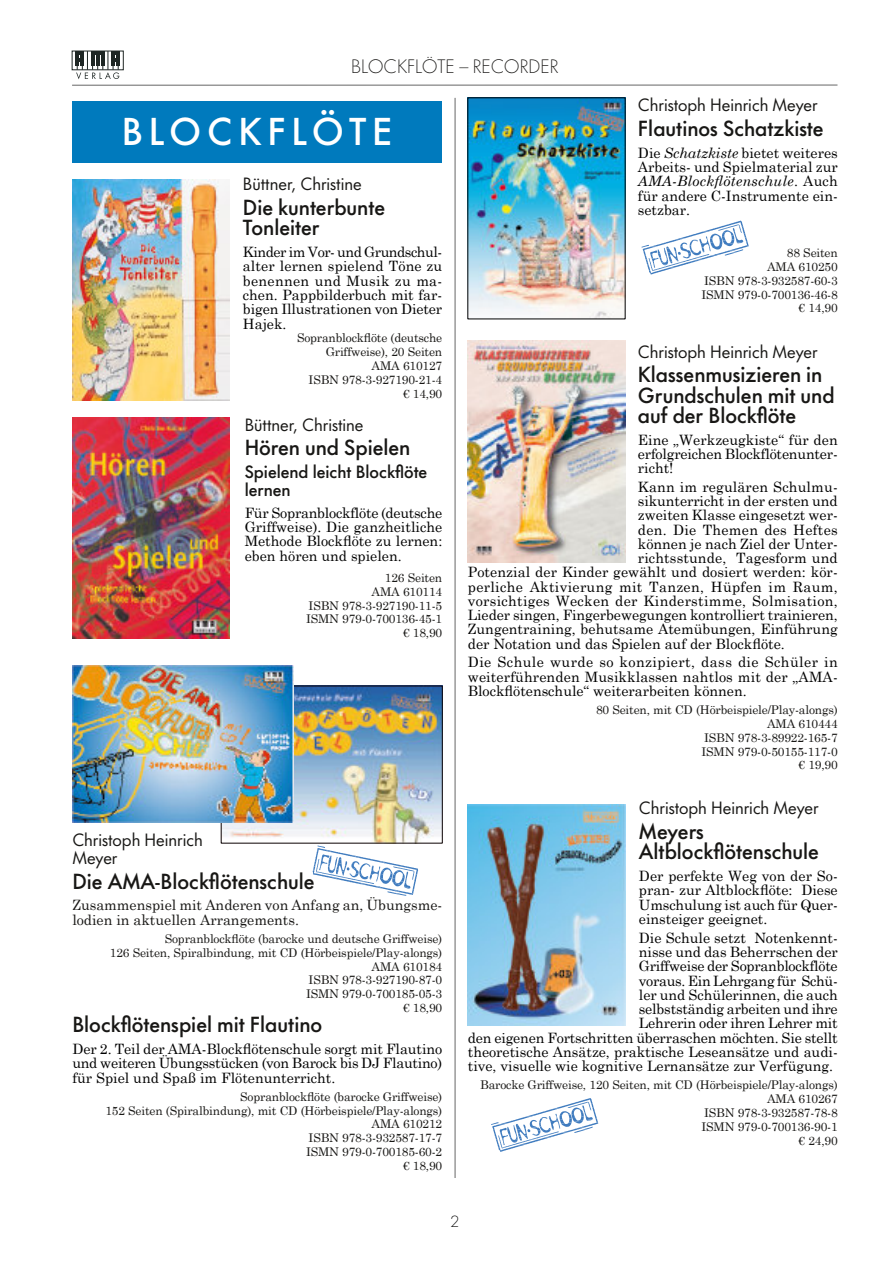
<style>
.page{position:relative;width:893px;height:1263px;background:#fff}
.page>*{position:absolute;margin:0;border:0;box-sizing:border-box;transform-origin:0 0}
.t1{font:500 36px "Futura Now Headline";letter-spacing:.16em;color:#fff}
.t2{font:500 20.25px/20.2px "Futura Now Headline";color:#181715}
.t3{font:300 18px "Futura Now Headline";color:#181715}
.t4{font:16.5px/18.1px "Futura Now Headline";color:#181715}
.t5{font:500 16.5px/18.1px "Futura Now Headline";color:#181715}
.t6{font:300 15px "Futura Now Headline";color:#000}
.t7{font:14.25px/14.2px "Century Schoolbook";color:#000;text-align:justify}
.t8{font:14.25px/14.2px "Century Schoolbook";color:#181715}
.t9{font:14.25px "Century Schoolbook";letter-spacing:.025em;color:#000}
.t10{font:14.25px "Century Schoolbook";letter-spacing:-.02em;color:#000}
.t11{font:14.25px "Century Schoolbook";letter-spacing:.02em;color:#000}
.t12{font:12px/13.8px "Century Schoolbook";letter-spacing:-.015em;color:#181715;text-align:right}
.s1{font-style:italic}
</style>
<div class="page">
<img style="left:470px;top:100px;width:153px;height:217px">
<img style="left:468px;top:341px;width:157px;height:221px">
<svg style="left:641px;top:221px;width:108px;height:53px"></svg>
<img style="left:468px;top:804px;width:157px;height:221px">
<svg style="left:491px;top:1098px;width:107px;height:54px"></svg>
<div style="left:72px;top:101px;width:370px;height:61px;background:#007abd"></div>
<img style="left:223px;top:688px;width:217px;height:153px">
<img style="left:72px;top:179px;width:158px;height:221px">
<img style="left:72px;top:418px;width:158px;height:221px">
<img style="left:72px;top:665px;width:221px;height:157px">
<svg style="left:313px;top:845px;width:105px;height:51px"></svg>
<hr style="left:72px;top:85px;width:765px;height:1px;background:#666">
<hr style="left:116px;top:51px;width:4px;height:15px;background:#1e2624">
<svg style="left:76px;top:51px;width:43px;height:28px"></svg>
<hr style="left:455px;top:98px;width:1px;height:1080px;background:#666">
<p class="t3" style="left:351px;top:58px;width:209px">BLOCKFLÖTE – RECORDER</p>
<h1 class="t1" style="left:122px;top:116px;width:273px">BLOCKFLÖTE</h1>
<p class="t4" style="left:243px;top:177px;width:120px">Büttner, Christine</p>
<h2 class="t2" style="left:243px;top:200px;width:144px">Die kunterbunte<br>Tonleiter</h2>
<p class="t7" style="left:243px;top:246px;width:201px">Kinder im Vor- und Grundschul&shy;alter lernen spielend Töne zu benennen und Musik zu ma&shy;chen. Pappbilderbuch mit far&shy;bigen Illustrationen von Dieter Hajek.</p>
<p class="t12" style="left:297px;top:332px;width:147px">Sopranblockflöte (deutsche<br>Griffweise), 20 Seiten<br>AMA 610127<br>ISBN 978-3-927190-21-4<br>€ 14,90</p>
<p class="t4" style="left:245px;top:417px;width:120px">Büttner, Christine</p>
<h2 class="t2" style="left:245px;top:440px;width:167px">Hören und Spielen</h2>
<p class="t5" style="left:245px;top:464px;width:184px">Spielend leicht Blockflöte lernen</p>
<p class="t7" style="left:245px;top:507px;width:199px">Für Sopranblockflöte (deutsche Griffweise). Die ganzheitliche Methode Blockflöte zu lernen: eben hören und spielen.</p>
<p class="t12" style="left:306px;top:572px;width:138px">126 Seiten<br>AMA 610114<br>ISBN 978-3-927190-11-5<br>ISMN 979-0-700136-45-1 € 18,90</p>
<p class="t4" style="left:72px;top:832px;width:132px">Christoph Heinrich<br>Meyer</p>
<h2 class="t2" style="left:72px;top:873px;width:244px">Die AMA-Blockflötenschule</h2>
<p class="t8" style="left:72px;top:899px;width:371px">Zusammenspiel mit Anderen von Anfang an, Übungsme&shy;lodien in aktuellen Arrangements.</p>
<p class="t12" style="left:110px;top:933px;width:334px">Sopranblockflöte (barocke und deutsche Griffweise)<br>126 Seiten, Spiralbindung, mit CD (Hörbeispiele/Play-alongs)<br>AMA 610184<br>ISBN 978-3-927190-87-0<br>ISMN 979-0-700185-05-3<br>€ 18,90</p>
<h2 class="t2" style="left:72px;top:1016px;width:251px">Blockflötenspiel mit Flautino</h2>
<p class="t7" style="left:72px;top:1043px;width:371px">Der 2. Teil der AMA-Blockflötenschule sorgt mit Flautino und weiteren Übungsstücken (von Barock bis DJ Flautino) für Spiel und Spaß im Flötenunterricht.</p>
<p class="t12" style="left:105px;top:1090px;width:338px">Sopranblockflöte (barocke Griffweise)<br>152 Seiten (Spiralbindung), mit CD (Hörbeispiele/Play-alongs)<br>AMA 610212<br>ISBN 978-3-932587-17-7<br>ISMN 979-0-700185-60-2<br>€ 18,90</p>
<p class="t4" style="left:638px;top:98px;width:181px">Christoph Heinrich Meyer</p>
<h2 class="t2" style="left:638px;top:120px;width:187px">Flautinos Schatzkiste</h2>
<p class="t7" style="left:638px;top:147px;width:201px">Die <span class="s1">Schatzkiste</span> bietet weiteres Arbeits- und Spielmaterial zur <span class="s1">AMA-Blockflötenschule</span>. Auch für andere C-Instrumente ein&shy;setzbar.</p>
<p class="t12" style="left:701px;top:247px;width:138px">88 Seiten<br>AMA 610250<br>ISBN 978-3-932587-60-3<br>ISMN 979-0-700136-46-8 € 14,90</p>
<p class="t4" style="left:638px;top:344px;width:181px">Christoph Heinrich Meyer</p>
<h2 class="t2" style="left:638px;top:367px;width:198px">Klassenmusizieren in<br>Grundschulen mit und auf der Blockflöte</h2>
<p class="t7" style="left:638px;top:433px;width:201px">Eine „Werkzeugkiste“ für den erfolgreichen Blockflötenunter&shy;richt!</p>
<p class="t7" style="left:638px;top:481px;width:201px">Kann im regulären Schulmu-</p>
<p class="t7" style="left:638px;top:495px;width:201px">sikunterricht in der ersten und</p>
<p class="t7" style="left:638px;top:509px;width:201px">zweiten Klasse eingesetzt wer-</p>
<p class="t9" style="left:638px;top:524px;width:201px">den. Die Themen des Heftes</p>
<p class="t7" style="left:638px;top:538px;width:201px">können je nach Ziel der Unter-</p>
<p class="t7" style="left:638px;top:552px;width:201px">richtsstunde, Tagesform und</p>
<p class="t7" style="left:468px;top:566px;width:371px">Potenzial der Kinder gewählt und dosiert werden: kör-</p>
<p class="t9" style="left:468px;top:581px;width:371px">perliche Aktivierung mit Tanzen, Hüpfen im Raum,</p>
<p class="t11" style="left:468px;top:595px;width:371px">vorsichtiges Wecken der Kinderstimme, Solmisation,</p>
<p class="t7" style="left:468px;top:609px;width:371px">Lieder singen, Fingerbewegungen kontrolliert trainieren,</p>
<p class="t7" style="left:468px;top:623px;width:371px">Zungentraining, behutsame Atemübungen, Einführung</p>
<p class="t7" style="left:468px;top:637px;width:318px">der Notation und das Spielen auf der Blockflöte.</p>
<p class="t7" style="left:468px;top:656px;width:371px">Die Schule wurde so konzipiert, dass die Schüler in weiterführenden Musikklassen nahtlos mit der „AMA-Blockflötenschule“ weiterarbeiten können.</p>
<p class="t12" style="left:596px;top:704px;width:243px">80 Seiten, mit CD (Hörbeispiele/Play-alongs)<br>AMA 610444<br>ISBN 978-3-89922-165-7<br>ISMN 979-0-50155-117-0<br>€ 19,90</p>
<p class="t4" style="left:639px;top:801px;width:181px">Christoph Heinrich Meyer</p>
<h2 class="t2" style="left:639px;top:823px;width:182px">Meyers<br>Altblockflötenschule</h2>
<p class="t7" style="left:639px;top:870px;width:200px">Der perfekte Weg von der So&shy;pran- zur Altblockflöte: Diese Umschulung ist auch für Quer&shy;einsteiger geeignet.</p>
<p class="t7" style="left:639px;top:932px;width:200px">Die Schule setzt Notenkennt-</p>
<p class="t7" style="left:639px;top:946px;width:200px">nisse und das Beherrschen der</p>
<p class="t10" style="left:639px;top:961px;width:200px">Griffweise der Sopranblockflöte</p>
<p class="t10" style="left:639px;top:975px;width:200px">voraus. Ein Lehrgang für Schü-</p>
<p class="t7" style="left:639px;top:989px;width:200px">ler und Schülerinnen, die auch</p>
<p class="t7" style="left:639px;top:1003px;width:200px">selbstständig arbeiten und ihre</p>
<p class="t7" style="left:639px;top:1017px;width:200px">Lehrerin oder ihren Lehrer mit</p>
<p class="t7" style="left:468px;top:1031px;width:371px">den eigenen Fortschritten überraschen möchten. Sie stellt</p>
<p class="t7" style="left:468px;top:1046px;width:371px">theoretische Ansätze, praktische Leseansätze und audi-</p>
<p class="t7" style="left:468px;top:1060px;width:367px">tive, visuelle wie kognitive Lernansätze zur Verfügung.</p>
<p class="t12" style="left:480px;top:1079px;width:359px">Barocke Griffweise, 120 Seiten, mit CD (Hörbeispiele/Play-alongs)<br>AMA 610267<br>ISBN 978-3-932587-78-8<br>ISMN 979-0-700136-90-1<br>€ 24,90</p>
<p class="t6" style="left:451px;top:1214px;width:10px">2</p>
</div>
